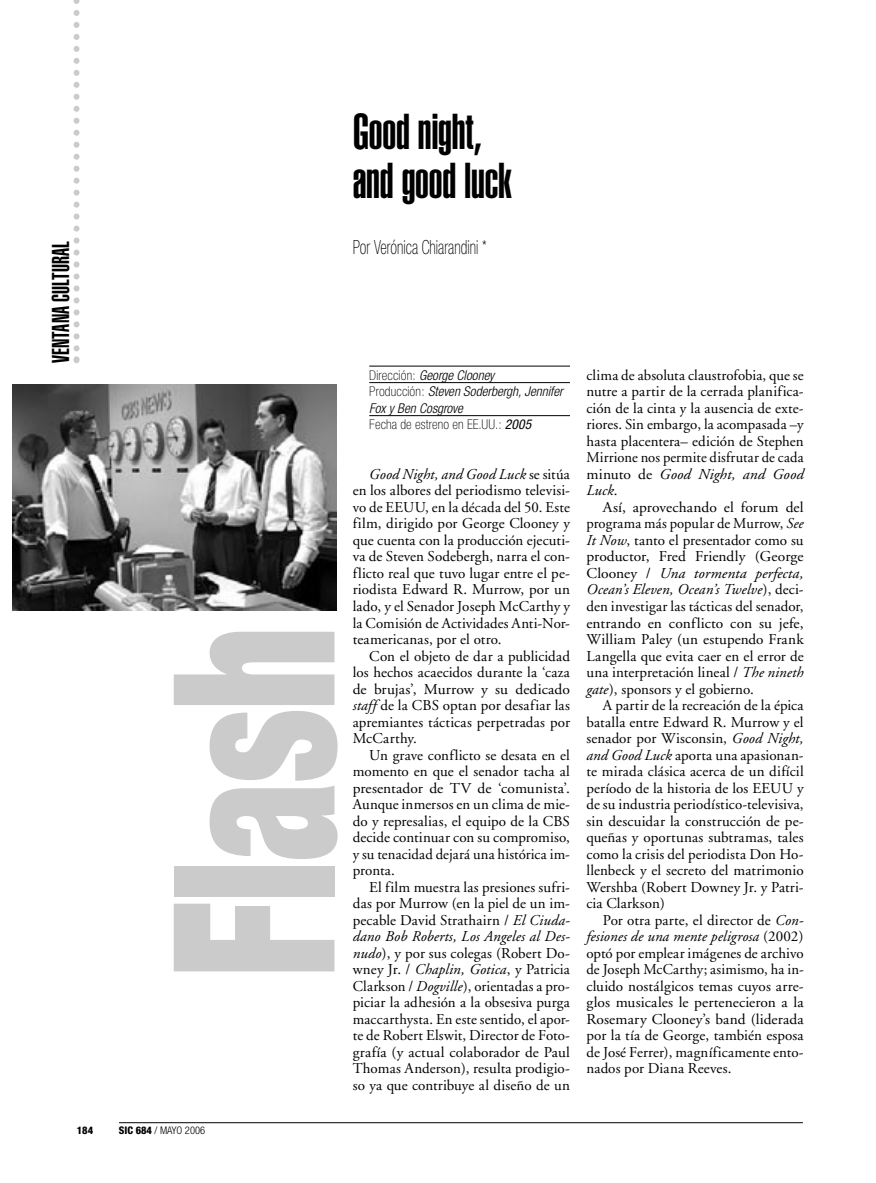
<style>
.page{position:relative;width:876px;height:1183px;background:#fff}
.page>*{position:absolute;margin:0;border:0;box-sizing:border-box;transform-origin:0 0}
.t1{font:900 expanded 225px "Helvetica Neue";color:#cbcbcb;scale:.7 1}
.t2{font:900 extra-condensed 49.5px/49.5px "Helvetica";letter-spacing:-.005em;color:#000}
.t3{font:900 extra-condensed 24px "Helvetica";letter-spacing:.005em;color:#000}
.t4{font:100 condensed 19.5px "Helvetica Neue";color:#000;scale:.8 1}
.t5{font:15px/16.5px "Adobe Garamond";letter-spacing:.01em;color:#000;text-align:justify}
.t6{font:italic 300 condensed 13.5px/16.5px "Helvetica Neue";color:#000}
.t7{font:300 condensed 10.5px "Helvetica Neue";color:#000}
.t8{font:800 condensed 10.5px "Helvetica Neue";color:#000}
.s1{font-weight:800}
.s2{font-weight:100;font-style:normal}
.s3{font-weight:400}
.s4{font-style:italic}
</style>
<div class="page">
<svg style="left:74px;top:0;width:6px;height:348px"></svg>
<img style="left:12px;top:385px;width:324px;height:225px">
<hr style="left:369px;top:366px;width:201px;height:1px;background:#000">
<hr style="left:369px;top:382px;width:201px;height:1px;background:#000">
<hr style="left:369px;top:415px;width:201px;height:1px;background:#000">
<hr style="left:119px;top:1122px;width:684px;height:1px;background:#000">
<h3 class="t3" style="left:47px;top:363px;width:124px;rotate:-90deg">VENTANA CULTURAL</h3>
<h1 class="t1" style="left:110px;top:977px;width:501px;rotate:-90deg">Flash</h1>
<p class="t8" style="left:77px;top:1123px;width:18px">184</p>
<p class="t7" style="left:119px;top:1124px;width:88px"><span class="s1">SIC 684</span> / MAYO 2006</p>
<h2 class="t2" style="left:353px;top:107px;width:161px">Good night, and good luck</h2>
<h3 class="t4" style="left:353px;top:236px;width:169px">Por Verónica Chiarandini *</h3>
<p class="t6" style="left:369px;top:366px;width:195px"><span class="s2">Dirección:</span> George Clooney<br><span class="s2">Producción:</span> Steven Soderbergh, Jennifer<br>Fox y Ben Cosgrove<br><span class="s2">Fecha de estreno en EE.UU.:</span> <span class="s3">2005</span></p>
<p class="t5" style="left:353px;top:466px;width:219px;text-indent:16px"><span class="s4">Good Night, and Good Luck</span> se sitúa en los albores del periodismo televisi&shy;vo de EEUU, en la década del 50. Este film, dirigido por George Clooney y que cuenta con la producción ejecuti&shy;va de Steven Sodebergh, narra el con&shy;flicto real que tuvo lugar entre el pe&shy;riodista Edward R. Murrow, por un lado, y el Senador Joseph McCarthy y la Comisión de Actividades Anti-Nor&shy;teamericanas, por el otro.</p>
<p class="t5" style="left:353px;top:647px;width:219px;text-indent:17px">Con el objeto de dar a publicidad los hechos acaecidos durante la ‘caza de brujas’, Murrow y su dedicado <span class="s4">staff</span> de la CBS optan por desafiar las apremiantes tácticas perpetradas por McCarthy.</p>
<p class="t5" style="left:353px;top:746px;width:219px;text-indent:17px">Un grave conflicto se desata en el momento en que el senador tacha al presentador de TV de ‘comunista’.<br>Aunque inmersos en un clima de mie&shy;do y represalias, el equipo de la CBS decide continuar con su compromiso, y su tenacidad dejará una histórica im&shy;pronta.</p>
<p class="t5" style="left:353px;top:878px;width:219px;text-indent:17px">El film muestra las presiones sufri&shy;das por Murrow (en la piel de un im&shy;pecable David Strathairn / <span class="s4">El Ciuda&shy;dano Bob Roberts, Los Angeles al Des&shy;nudo</span>), y por sus colegas (Robert Do&shy;wney Jr. / <span class="s4">Chaplin, Gotica</span>, y Patricia Clarkson / <span class="s4">Dogville</span>), orientadas a pro&shy;piciar la adhesión a la obsesiva purga maccarthysta. En este sentido, el apor&shy;te de Robert Elswit, Director de Foto&shy;grafía (y actual colaborador de Paul Thomas Anderson), resulta prodigio&shy;so ya que contribuye al diseño de un</p>
<p class="t5" style="left:586px;top:367px;width:219px">clima de absoluta claustrofobia, que se nutre a partir de la cerrada planifica&shy;ción de la cinta y la ausencia de exte&shy;riores. Sin embargo, la acompasada –y hasta placentera– edición de Stephen Mirrione nos permite disfrutar de cada minuto de <span class="s4">Good Night, and Good Luck</span>.</p>
<p class="t5" style="left:586px;top:499px;width:219px;text-indent:16px">Así, aprovechando el forum del programa más popular de Murrow, <span class="s4">See It Now</span>, tanto el presentador como su productor, Fred Friendly (George Clooney / <span class="s4">Una tormenta perfecta, Ocean’s Eleven, Ocean’s Twelve</span>), deci&shy;den investigar las tácticas del senador, entrando en conflicto con su jefe, William Paley (un estupendo Frank Langella que evita caer en el error de una interpretación lineal / <span class="s4">The nineth gate</span>), sponsors y el gobierno.</p>
<p class="t5" style="left:586px;top:697px;width:219px;text-indent:17px">A partir de la recreación de la épica batalla entre Edward R. Murrow y el senador por Wisconsin, <span class="s4">Good Night, and Good Luck</span> aporta una apasionan&shy;te mirada clásica acerca de un difícil período de la historia de los EEUU y de su industria periodístico-televisiva, sin descuidar la construcción de pe&shy;queñas y oportunas subtramas, tales como la crisis del periodista Don Ho&shy;llenbeck y el secreto del matrimonio Wershba (Robert Downey Jr. y Patri&shy;cia Clarkson)</p>
<p class="t5" style="left:586px;top:911px;width:219px;text-indent:17px">Por otra parte, el director de <span class="s4">Con&shy;fesiones de una mente peligrosa</span> (2002) optó por emplear imágenes de archivo de Joseph McCarthy; asimismo, ha in&shy;cluido nostálgicos temas cuyos arre&shy;glos musicales le pertenecieron a la Rosemary Clooney’s band (liderada por la tía de George, también esposa de José Ferrer), magníficamente ento&shy;nados por Diana Reeves.</p>
</div>
